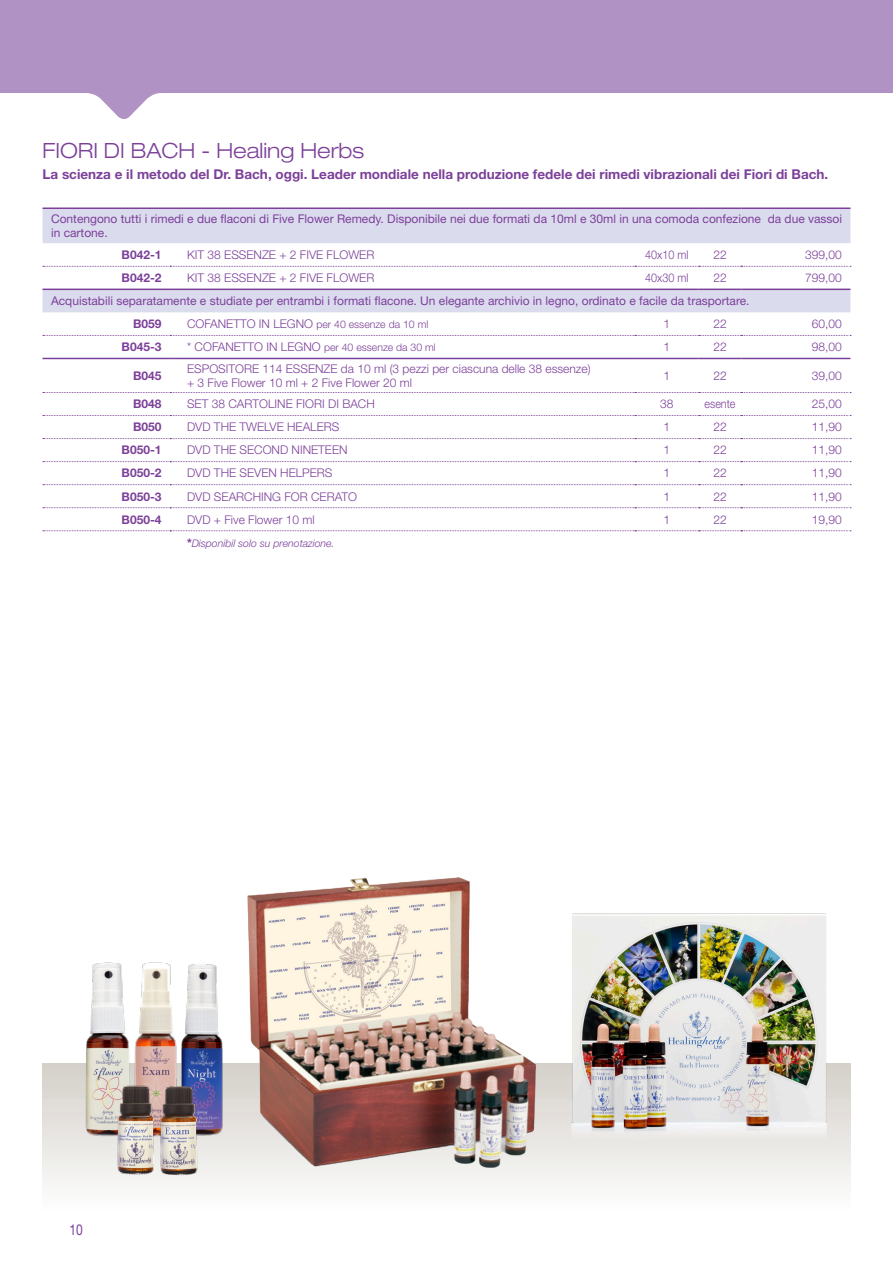
<style>
.page{position:relative;width:893px;height:1263px;background:#fff}
.page>*{position:absolute;margin:0;border:0;box-sizing:border-box;transform-origin:0 0}
.t1{font:300 expanded 21px "Helvetica Neue LT Std";color:#7c4099}
.t2{font:15px "Helvetica Neue LT Std";color:#7c4099;scale:.8 1}
.t3{font:700 13.5px "Helvetica Neue LT Std";color:#7c4099}
.t4{font:300 12px "Helvetica Neue LT Std";color:#7c4099}
.t5{font:12px/14.4px "Helvetica Neue LT Std";color:#7c4099}
.t6{font:700 12px "Helvetica Neue LT Std";color:#7c4099}
.t7{font:300 12px "Helvetica Neue LT Std";color:#7c4099;scale:.9 1}
.t8{font:300 10.5px "Helvetica Neue LT Std";color:#7c4099}
.t9{font:italic 300 10.5px "Helvetica Neue LT Std";color:#7c4099}
.s1{font-size:12px}
.s2{font-weight:700;font-style:normal;font-stretch:condensed;font-size:12px}
</style>
<div class="page">
<svg style="left:0;top:0;width:893px;height:119px;fill:#b093c4"></svg>
<div style="left:43px;top:1064px;width:807px;height:148px;background:linear-gradient(to bottom,#d4cfc9,#fdfdfd)"></div>
<img style="left:221px;top:877px;width:343px;height:307px">
<img style="left:132px;top:962px;width:48px;height:116px">
<img style="left:180px;top:947px;width:55px;height:197px">
<img style="left:84px;top:962px;width:48px;height:185px">
<svg style="left:43px;top:209px;width:807px;height:103px;fill:#dbdbee"></svg>
<hr style="left:741px;top:289px;width:109px;height:1px;background:#7c4099">
<hr style="left:43px;top:207px;width:127px;height:2px;background:#7c4099">
<hr style="left:170px;top:207px;width:465px;height:2px;background:#7c4099">
<hr style="left:635px;top:207px;width:64px;height:2px;background:#7c4099">
<hr style="left:699px;top:207px;width:42px;height:2px;background:#7c4099">
<hr style="left:741px;top:207px;width:109px;height:2px;background:#7c4099">
<svg style="left:43px;top:266px;width:808px;height:1px"></svg>
<hr style="left:43px;top:289px;width:127px;height:1px;background:#7c4099">
<hr style="left:170px;top:289px;width:465px;height:1px;background:#7c4099">
<hr style="left:635px;top:289px;width:64px;height:1px;background:#7c4099">
<hr style="left:699px;top:289px;width:42px;height:1px;background:#7c4099">
<svg style="left:43px;top:335px;width:808px;height:1px"></svg>
<hr style="left:43px;top:358px;width:127px;height:1px;background:#7c4099">
<hr style="left:170px;top:358px;width:465px;height:1px;background:#7c4099">
<hr style="left:635px;top:358px;width:64px;height:1px;background:#7c4099">
<hr style="left:699px;top:358px;width:42px;height:1px;background:#7c4099">
<hr style="left:741px;top:358px;width:109px;height:1px;background:#7c4099">
<svg style="left:43px;top:392px;width:808px;height:1px"></svg>
<svg style="left:43px;top:415px;width:808px;height:1px"></svg>
<svg style="left:43px;top:438px;width:808px;height:1px"></svg>
<svg style="left:43px;top:461px;width:808px;height:1px"></svg>
<svg style="left:43px;top:484px;width:808px;height:1px"></svg>
<svg style="left:43px;top:507px;width:808px;height:1px"></svg>
<svg style="left:43px;top:530px;width:808px;height:1px"></svg>
<img style="left:155px;top:1074px;width:45px;height:109px">
<img style="left:112px;top:1078px;width:46px;height:101px">
<img style="left:556px;top:910px;width:270px;height:233px">
<p class="t1" style="left:43px;top:138px;width:323px">FIORI DI BACH - Healing Herbs</p>
<p class="t3" style="left:43px;top:165px;width:787px">La scienza e il metodo del Dr. Bach, oggi. Leader mondiale nella produzione fedele dei rimedi vibrazionali dei Fiori di Bach.</p>
<p class="t5" style="left:51px;top:211px;width:793px">Contengono tutti i rimedi e due flaconi di Five Flower Remedy. Disponibile nei due formati da 10ml e 30ml in una comoda confezione da due vassoi in cartone.</p>
<p class="t6" style="left:122px;top:247px;width:42px">B042-1</p>
<p class="t4" style="left:187px;top:247px;width:189px">KIT 38 ESSENZE + 2 FIVE FLOWER</p>
<p class="t7" style="left:645px;top:247px;width:50px">40x10 ml</p>
<p class="t4" style="left:713px;top:247px;width:15px">22</p>
<p class="t4" style="left:805px;top:247px;width:38px">399,00</p>
<p class="t6" style="left:122px;top:270px;width:42px">B042-2</p>
<p class="t4" style="left:187px;top:270px;width:189px">KIT 38 ESSENZE + 2 FIVE FLOWER</p>
<p class="t7" style="left:645px;top:270px;width:50px">40x30 ml</p>
<p class="t4" style="left:713px;top:270px;width:15px">22</p>
<p class="t4" style="left:805px;top:270px;width:38px">799,00</p>
<p class="t5" style="left:51px;top:293px;width:700px">Acquistabili separatamente e studiate per entrambi i formati flacone. Un elegante archivio in legno, ordinato e facile da trasportare.</p>
<p class="t6" style="left:133px;top:316px;width:30px">B059</p>
<p class="t8" style="left:187px;top:318px;width:243px"><span class="s1">COFANETTO IN LEGNO</span> per 40 essenze da 10 ml</p>
<p class="t4" style="left:664px;top:317px;width:8px">1</p>
<p class="t4" style="left:713px;top:317px;width:15px">22</p>
<p class="t4" style="left:812px;top:317px;width:32px">60,00</p>
<p class="t6" style="left:122px;top:339px;width:42px">B045-3</p>
<p class="t8" style="left:187px;top:341px;width:250px"><span class="s1">* COFANETTO IN LEGNO</span> per 40 essenze da 30 ml</p>
<p class="t4" style="left:664px;top:340px;width:8px">1</p>
<p class="t4" style="left:713px;top:340px;width:15px">22</p>
<p class="t4" style="left:812px;top:340px;width:32px">98,00</p>
<p class="t6" style="left:133px;top:368px;width:30px">B045</p>
<p class="t4" style="left:187px;top:361px;width:405px">ESPOSITORE 114 ESSENZE da 10 ml (3 pezzi per ciascuna delle 38 essenze)</p>
<p class="t4" style="left:187px;top:375px;width:226px">+ 3 Five Flower 10 ml + 2 Five Flower 20 ml</p>
<p class="t4" style="left:664px;top:368px;width:8px">1</p>
<p class="t4" style="left:713px;top:368px;width:15px">22</p>
<p class="t4" style="left:812px;top:368px;width:32px">39,00</p>
<p class="t6" style="left:133px;top:397px;width:30px">B048</p>
<p class="t4" style="left:187px;top:397px;width:189px">SET 38 CARTOLINE FIORI DI BACH</p>
<p class="t4" style="left:660px;top:397px;width:15px">38</p>
<p class="t7" style="left:704px;top:397px;width:36px">esente</p>
<p class="t4" style="left:812px;top:397px;width:32px">25,00</p>
<p class="t6" style="left:133px;top:420px;width:30px">B050</p>
<p class="t4" style="left:187px;top:420px;width:154px">DVD THE TWELVE HEALERS</p>
<p class="t4" style="left:664px;top:420px;width:8px">1</p>
<p class="t4" style="left:713px;top:420px;width:15px">22</p>
<p class="t4" style="left:812px;top:420px;width:32px">11,90</p>
<p class="t6" style="left:122px;top:443px;width:42px">B050-1</p>
<p class="t4" style="left:187px;top:443px;width:162px">DVD THE SECOND NINETEEN</p>
<p class="t4" style="left:664px;top:443px;width:8px">1</p>
<p class="t4" style="left:713px;top:443px;width:15px">22</p>
<p class="t4" style="left:812px;top:443px;width:32px">11,90</p>
<p class="t6" style="left:122px;top:466px;width:42px">B050-2</p>
<p class="t4" style="left:187px;top:466px;width:147px">DVD THE SEVEN HELPERS</p>
<p class="t4" style="left:664px;top:466px;width:8px">1</p>
<p class="t4" style="left:713px;top:466px;width:15px">22</p>
<p class="t4" style="left:812px;top:466px;width:32px">11,90</p>
<p class="t6" style="left:122px;top:489px;width:42px">B050-3</p>
<p class="t4" style="left:187px;top:489px;width:171px">DVD SEARCHING FOR CERATO</p>
<p class="t4" style="left:664px;top:489px;width:8px">1</p>
<p class="t4" style="left:713px;top:489px;width:15px">22</p>
<p class="t4" style="left:812px;top:489px;width:32px">11,90</p>
<p class="t6" style="left:122px;top:512px;width:42px">B050-4</p>
<p class="t4" style="left:187px;top:512px;width:129px">DVD + Five Flower 10 ml</p>
<p class="t4" style="left:664px;top:512px;width:8px">1</p>
<p class="t4" style="left:713px;top:512px;width:15px">22</p>
<p class="t4" style="left:812px;top:512px;width:32px">19,90</p>
<p class="t9" style="left:187px;top:537px;width:149px"><span class="s2">*</span>Disponibil solo su prenotazione.</p>
<p class="t2" style="left:69px;top:1221px;width:18px">10</p>
</div>
